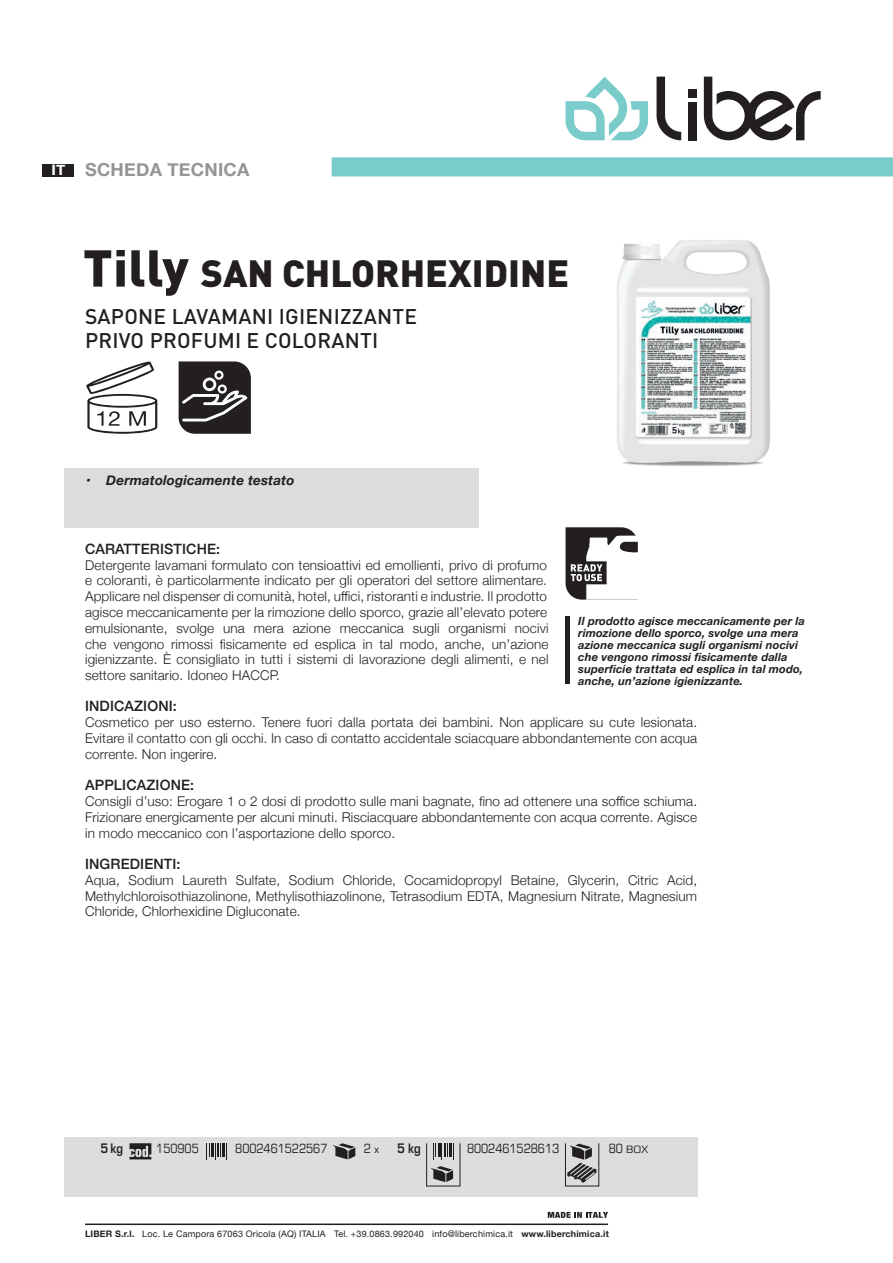
<style>
.page{position:relative;width:893px;height:1263px;background:#fff}
.page>*{position:absolute;margin:0;border:0;box-sizing:border-box;transform-origin:0 0}
.t1{font:900 37.5px "DIN";color:#231f20}
.t2{font:500 21px/24px "DIN";letter-spacing:.01em;color:#231f20}
.t3{font:700 18px "Helvetica Neue";letter-spacing:.015em;color:#939598}
.t4{font:500 14.25px "Helvetica Neue";letter-spacing:.01em;color:#231f20}
.t5{font:300 13.5px/15.8px "Helvetica Neue";letter-spacing:.01em;color:#231f20;text-align:justify}
.t6{font:italic 700 13.5px "Helvetica Neue";letter-spacing:.01em;color:#231f20}
.t7{font:condensed 12.75px "Eurostile";color:#231f20}
.t8{font:600 12.75px "Eurostile";color:#231f20;scale:.88 1}
.t9{font:italic 700 11.25px/12px "Helvetica Neue";letter-spacing:.01em;color:#231f20}
.t10{font:condensed 10.2px "Eurostile";color:#231f20;scale:1.25 1}
.t11{font:9px "Helvetica Neue";letter-spacing:.02em;color:#231f20}
.s1{font-size:14.4px;color:#fff}
.s2{font-size:51px}
.s3{font-size:10.2px}
.s4{font-size:12.75px}
.s5{font-weight:700}
</style>
<div class="page">
<svg style="left:566px;top:527px;width:72px;height:73px"></svg>
<div style="left:64px;top:1137px;width:633px;height:59px;background:#dcdddf"></div>
<svg style="left:332px;top:1143px;width:23px;height:16px"></svg>
<svg style="left:206px;top:1143px;width:21px;height:16px"></svg>
<svg style="left:130px;top:1143px;width:21px;height:16px"></svg>
<svg style="left:567px;top:1145px;width:29px;height:38px"></svg>
<div style="left:565px;top:1143px;width:34px;height:43px;border:1px solid #231f20"></div>
<svg style="left:430px;top:1166px;width:23px;height:16px"></svg>
<svg style="left:433px;top:1145px;width:21px;height:14px"></svg>
<div style="left:426px;top:1143px;width:34px;height:43px;border:1px solid #231f20"></div>
<img style="left:617px;top:240px;width:153px;height:227px">
<svg style="left:86px;top:361px;width:71px;height:73px"></svg>
<svg style="left:179px;top:361px;width:72px;height:73px;background:#474445"></svg>
<hr style="left:85px;top:1223px;width:523px;height:2px;background:#231f20">
<div style="left:688px;top:89px;width:9px;height:9px;background:#231f20"></div>
<div style="left:688px;top:102px;width:9px;height:38px;background:#231f20"></div>
<svg style="left:657px;top:77px;width:24px;height:63px"></svg>
<svg style="left:704px;top:77px;width:117px;height:63px"></svg>
<svg style="left:548px;top:1212px;width:60px;height:6px"></svg>
<div style="left:332px;top:157px;width:561px;height:19px;background:#79ccc9"></div>
<svg style="left:566px;top:77px;width:82px;height:63px"></svg>
<div style="left:64px;top:468px;width:414px;height:59px;background:#dcdddf"></div>
<hr style="left:566px;top:617px;width:4px;height:67px;background:#231f20">
<div style="left:43px;top:164px;width:31px;height:12px;background:#231f20"></div>
<h3 class="t3" style="left:51px;top:156px;width:200px"><span class="s1">IT</span> SCHEDA TECNICA</h3>
<h1 class="t1" style="left:83px;top:248px;width:488px"><span class="s2">Tilly</span> SAN CHLORHEXIDINE</h1>
<h2 class="t2" style="left:85px;top:303px;width:333px">SAPONE LAVAMANI IGIENIZZANTE<br>PRIVO PROFUMI E COLORANTI</h2>
<p class="t6" style="left:85px;top:470px;width:211px">• Dermatologicamente testato</p>
<p class="t4" style="left:85px;top:537px;width:137px">CARATTERISTICHE:</p>
<p class="t5" style="left:85px;top:556px;width:465px">Detergente lavamani formulato con tensioattivi ed emollienti, privo di profumo e coloranti, è particolarmente indicato per gli operatori del settore alimentare.<br>Applicare nel dispenser di comunità, hotel, uffici, ristoranti e industrie. Il prodotto agisce meccanicamente per la rimozione dello sporco, grazie all’elevato potere emulsionante, svolge una mera azione meccanica sugli organismi nocivi che vengono rimossi fisicamente ed esplica in tal modo, anche, un’azione igienizzante. È consigliato in tutti i sistemi di lavorazione degli alimenti, e nel settore sanitario. Idoneo HACCP.</p>
<p class="t4" style="left:85px;top:695px;width:93px">INDICAZIONI:</p>
<p class="t5" style="left:85px;top:713px;width:614px">Cosmetico per uso esterno. Tenere fuori dalla portata dei bambini. Non applicare su cute lesionata.<br>Evitare il contatto con gli occhi. In caso di contatto accidentale sciacquare abbondantemente con acqua corrente. Non ingerire.</p>
<p class="t4" style="left:85px;top:774px;width:111px">APPLICAZIONE:</p>
<p class="t5" style="left:85px;top:792px;width:614px">Consigli d’uso: Erogare 1 o 2 dosi di prodotto sulle mani bagnate, fino ad ottenere una soffice schiuma.<br>Frizionare energicamente per alcuni minuti. Risciacquare abbondantemente con acqua corrente. Agisce in modo meccanico con l’asportazione dello sporco.</p>
<p class="t4" style="left:85px;top:852px;width:97px">INGREDIENTI:</p>
<p class="t5" style="left:85px;top:871px;width:614px">Aqua, Sodium Laureth Sulfate, Sodium Chloride, Cocamidopropyl Betaine, Glycerin, Citric Acid, Methylchloroisothiazolinone, Methylisothiazolinone, Tetrasodium EDTA, Magnesium Nitrate, Magnesium Chloride, Chlorhexidine Digluconate.</p>
<p class="t9" style="left:578px;top:615px;width:228px">Il prodotto agisce meccanicamente per la rimozione dello sporco, svolge una mera azione meccanica sugli organismi nocivi che vengono rimossi fisicamente dalla superficie trattata ed esplica in tal modo, anche, un’azione igienizzante.</p>
<p class="t8" style="left:101px;top:1140px;width:27px">5kg</p>
<p class="t7" style="left:156px;top:1141px;width:44px">150905</p>
<p class="t7" style="left:235px;top:1141px;width:94px">8002461522567</p>
<p class="t7" style="left:364px;top:1141px;width:17px">2 <span class="s3">x</span></p>
<p class="t8" style="left:397px;top:1140px;width:29px">5 kg</p>
<p class="t7" style="left:467px;top:1141px;width:94px">8002461528613</p>
<p class="t10" style="left:609px;top:1143px;width:33px"><span class="s4">80</span> BOX</p>
<p class="t11" style="left:85px;top:1228px;width:525px"><span class="s5">LIBER S.r.l.</span> Loc. Le Campora 67063 Oricola (AQ) ITALIA Tel. +39.0863.992040 info@liberchimica.it <span class="s5">www.liberchimica.it</span></p>
</div>
